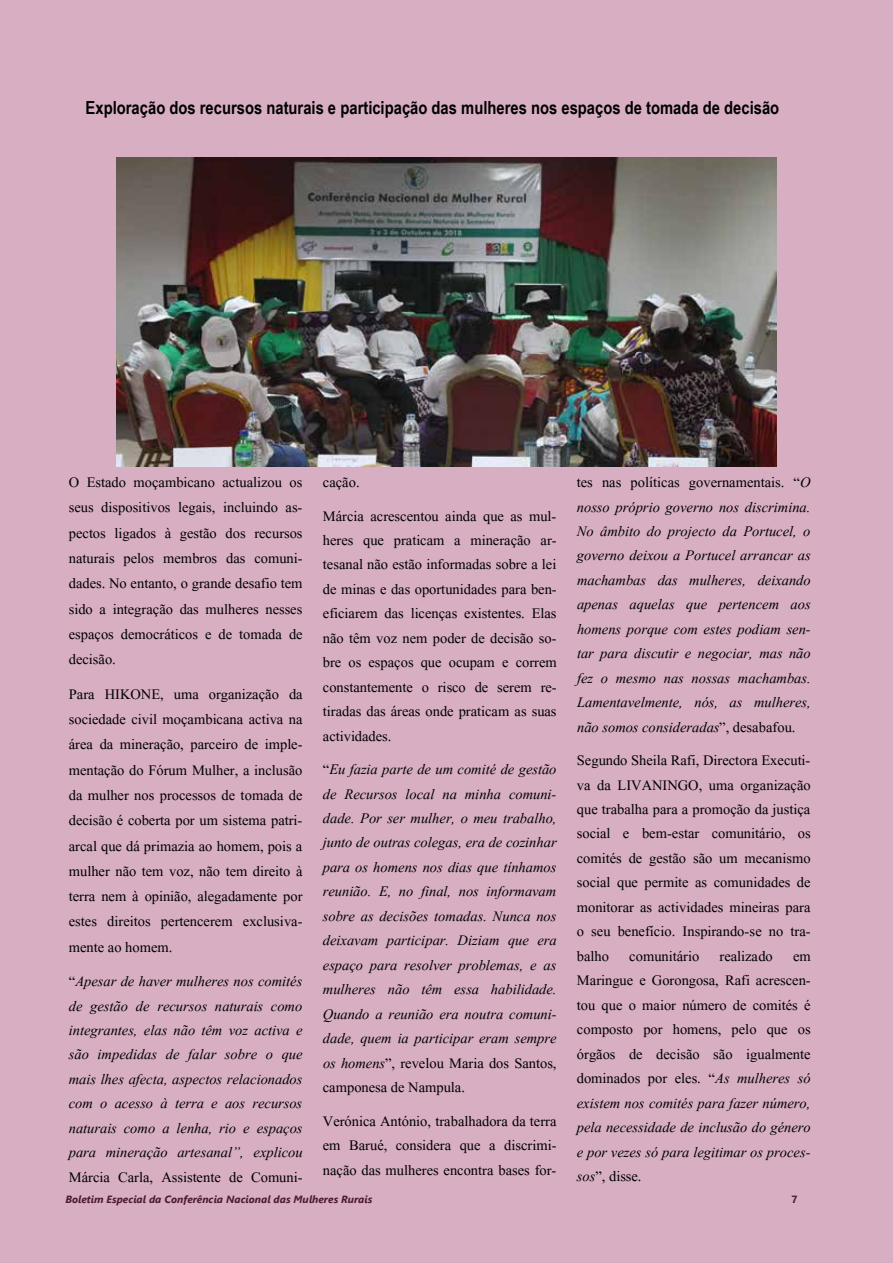
<style>
.page{position:relative;width:893px;height:1263px;background:#d7aec2}
.page>*{position:absolute;margin:0;border:0;box-sizing:border-box;transform-origin:0 0}
.t1{font:18px/24.5px "Aparajita";color:#000;text-align:justify}
.t2{font:italic 18px/24.5px "Aparajita";color:#000;text-align:justify}
.t3{font:700 18px "Arial Narrow";color:#000}
.t4{font:italic 700 10.5px "Segoe UI";color:#4d1933}
.t5{font:700 10.5px "Segoe UI";color:#4d1933}
.s1{font-style:normal}
.s2{font-style:italic}
</style>
<div class="page">
<img style="left:116px;top:157px;width:660px;height:309px">
<p class="t3" style="left:86px;top:98px;width:695px">Exploração dos recursos naturais e participação das mulheres nos espaços de tomada de decisão</p>
<p class="t1" style="left:69px;top:471px;width:235px;line-height:25.3px">O Estado moçambicano actualizou os seus dispositivos legais, incluindo as&shy;pectos ligados à gestão dos recursos naturais pelos membros das comuni&shy;dades. No entanto, o grande desafio tem sido a integração das mulheres nesses espaços democráticos e de tomada de decisão.</p>
<p class="t1" style="left:69px;top:683px;width:235px;line-height:25.3px">Para HIKONE, uma organização da sociedade civil moçambicana activa na área da mineração, parceiro de imple&shy;mentação do Fórum Mulher, a inclusão da mulher nos processos de tomada de decisão é coberta por um sistema patri&shy;arcal que dá primazia ao homem, pois a mulher não tem voz, não tem direito à terra nem à opinião, alegadamente por estes direitos pertencerem exclusiva&shy;mente ao homem.</p>
<p class="t2" style="left:69px;top:971px;width:235px"><span class="s1">“</span>Apesar de haver mulheres nos comités de gestão de recursos naturais como integrantes, elas não têm voz activa e são impedidas de falar sobre o que mais lhes afecta, aspectos relacionados com o acesso à terra e aos recursos naturais como a lenha, rio e espaços para mineração artesanal”, explicou</p>
<p class="t1" style="left:69px;top:1166px;width:235px">Márcia Carla, Assistente de Comuni-</p>
<p class="t1" style="left:323px;top:467px;width:235px;line-height:33.5px">cação.<br>Márcia acrescentou ainda que as mul-</p>
<p class="t1" style="left:323px;top:530px;width:235px">heres que praticam a mineração ar&shy;tesanal não estão informadas sobre a lei de minas e das oportunidades para ben&shy;eficiarem das licenças existentes. Elas não têm voz nem poder de decisão so&shy;bre os espaços que ocupam e correm constantemente o risco de serem re&shy;tiradas das áreas onde praticam as suas actividades.</p>
<p class="t2" style="left:323px;top:759px;width:235px"><span class="s1">“</span>Eu fazia parte de um comité de gestão de Recursos local na minha comuni&shy;dade. Por ser mulher, o meu trabalho, junto de outras colegas, era de cozinhar para os homens nos dias que tínhamos reunião. E, no final, nos informavam sobre as decisões tomadas. Nunca nos deixavam participar. Diziam que era espaço para resolver problemas, e as mulheres não têm essa habilidade.<br>Quando a reunião era noutra comuni&shy;dade, quem ia participar eram sempre os homens<span class="s1">”, revelou Maria dos Santos, camponesa de Nampula.</span></p>
<p class="t1" style="left:323px;top:1110px;width:235px">Verónica António, trabalhadora da terra em Barué, considera que a discrimi&shy;nação das mulheres encontra bases for-</p>
<p class="t2" style="left:577px;top:472px;width:235px"><span class="s1">tes nas políticas governamentais. “</span>O nosso próprio governo nos discrimina.<br>No âmbito do projecto da Portucel, o governo deixou a Portucel arrancar as machambas das mulheres, deixando apenas aquelas que pertencem aos homens porque com estes podiam sen&shy;tar para discutir e negociar, mas não fez o mesmo nas nossas machambas.<br>Lamentavelmente, nós, as mulheres, não somos consideradas<span class="s1">”, desabafou.</span></p>
<p class="t1" style="left:577px;top:750px;width:235px">Segundo Sheila Rafi, Directora Executi&shy;va da LIVANINGO, uma organização que trabalha para a promoção da justiça social e bem-estar comunitário, os comités de gestão são um mecanismo social que permite as comunidades de monitorar as actividades mineiras para o seu benefício. Inspirando-se no tra&shy;balho comunitário realizado em Maringue e Gorongosa, Rafi acrescen&shy;tou que o maior número de comités é composto por homens, pelo que os órgãos de decisão são igualmente dominados por eles. “<span class="s2">As mulheres só existem nos comités para fazer número, pela necessidade de inclusão do género e por vezes só para legitimar os proces&shy;sos</span>”, disse.</p>
<p class="t4" style="left:65px;top:1189px;width:309px">Boletim Especial da Conferência Nacional das Mulheres Rurais</p>
<p class="t5" style="left:791px;top:1189px;width:8px">7</p>
</div>
